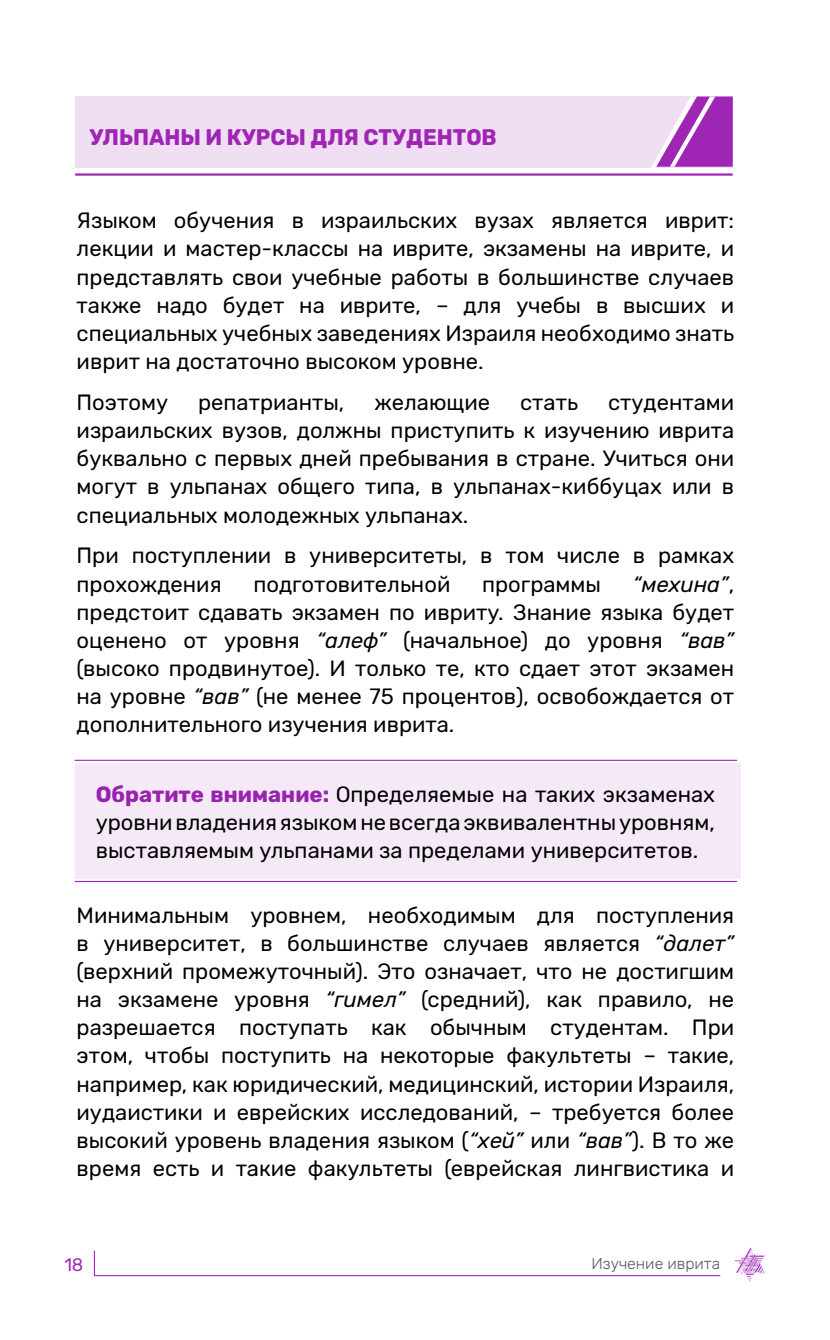
<style>
.page{position:relative;width:830px;height:1340px;background:#fff}
.page>*{position:absolute;margin:0;border:0;box-sizing:border-box;transform-origin:0 0}
.t1{font:700 22.5px "Rubik";color:#9f26b5;scale:.95 1}
.t2{font:22.05px/28.1px "Rubik";color:#000;text-align:justify}
.t3{font:18px "Rubik";color:#9f26b5}
.t4{font:300 15.75px "Rubik";color:#58595b}
.s1{font-style:italic}
.s2{font-weight:700;color:#9f26b5}
</style>
<div class="page">
<svg style="left:93px;top:1250px;width:628px;height:26px"></svg>
<svg style="left:734px;top:1247px;width:31px;height:34px"></svg>
<div style="left:75px;top:97px;width:657px;height:71px;background:#f0def3"></div>
<hr style="left:75px;top:173px;width:657px;height:3px;background:#9f26b5">
<svg style="left:651px;top:97px;width:81px;height:71px"></svg>
<div style="left:75px;top:763px;width:665px;height:116px;background:#f5e9f7"></div>
<hr style="left:75px;top:759px;width:661px;height:2px;background:#9f26b5">
<hr style="left:75px;top:881px;width:661px;height:1px;background:#9f26b5">
<p class="t1" style="left:89px;top:124px;width:17px">ульпан</p>
<p class="t1" style="left:180px;top:124px;width:332px">ы И курсы ДЛЯ СТУДЕНТОВ</p>
<p class="t2" style="left:77px;top:207px;width:659px">Языком обучения в израильских вузах является иврит: лекции и мастер-классы на иврите, экзамены на иврите, и представлять свои учебные работы в большинстве случаев также надо будет на иврите, – для учебы в высших и специальных учебных заведениях Израиля необходимо знать иврит на достаточно высоком уровне.</p>
<p class="t2" style="left:77px;top:389px;width:93px">Поэтому</p>
<p class="t2" style="left:198px;top:389px;width:148px">репатрианты,</p>
<p class="t2" style="left:374px;top:389px;width:117px">желающие</p>
<p class="t2" style="left:520px;top:389px;width:59px">стать</p>
<p class="t2" style="left:77px;top:389px;width:658px;text-indent:531px">студентами израильских вузов, должны приступить к изучению иврита буквально с первых дней пребывания в стране. Учиться они могут в ульпанах общего типа, в ульпанах-киббуцах или в специальных молодежных ульпанах.</p>
<p class="t2" style="left:77px;top:542px;width:658px">При поступлении в университеты, в том числе в рамках прохождения</p>
<p class="t2" style="left:253px;top:570px;width:198px">подготовительной</p>
<p class="t2" style="left:482px;top:570px;width:120px">программы</p>
<p class="t2" style="left:77px;top:570px;width:658px;text-indent:556px"><span class="s1">“мехина”</span>, предстоит сдавать экзамен по ивриту. Знание языка будет оценено от уровня <span class="s1">“алеф”</span> (начальное) до уровня <span class="s1">“вав” </span>(высоко продвинутое). И только те, кто сдает этот экзамен на уровне <span class="s1">“вав”</span> (не менее 75 процентов), освобождается от дополнительного изучения иврита.</p>
<p class="t2" style="left:96px;top:780px;width:620px"><span class="s2">Обратите внимание:</span> Определяемые на таких экзаменах уровни владения языком не всегда эквивалентны уровням, выставляемым ульпанами за пределами университетов.</p>
<p class="t2" style="left:77px;top:901px;width:658px">Минимальным уровнем, необходимым для поступления в университет, в большинстве случаев является <span class="s1">“далет” </span>(верхний промежуточный). Это означает, что не достигшим на экзамене уровня <span class="s1">“гимел”</span> (средний), как правило, не разрешается поступать как обычным студентам. При этом, чтобы поступить на некоторые факультеты – такие, например, как юридический, медицинский, истории Израиля, иудаистики и еврейских исследований, – требуется более высокий уровень владения языком (<span class="s1">“хей”</span> или <span class="s1">“вав”</span>). В то же время есть и такие факультеты (еврейская лингвистика и</p>
<p class="t3" style="left:64px;top:1254px;width:20px">18</p>
<p class="t4" style="left:591px;top:1254px;width:130px">Изучение иврита</p>
</div>
